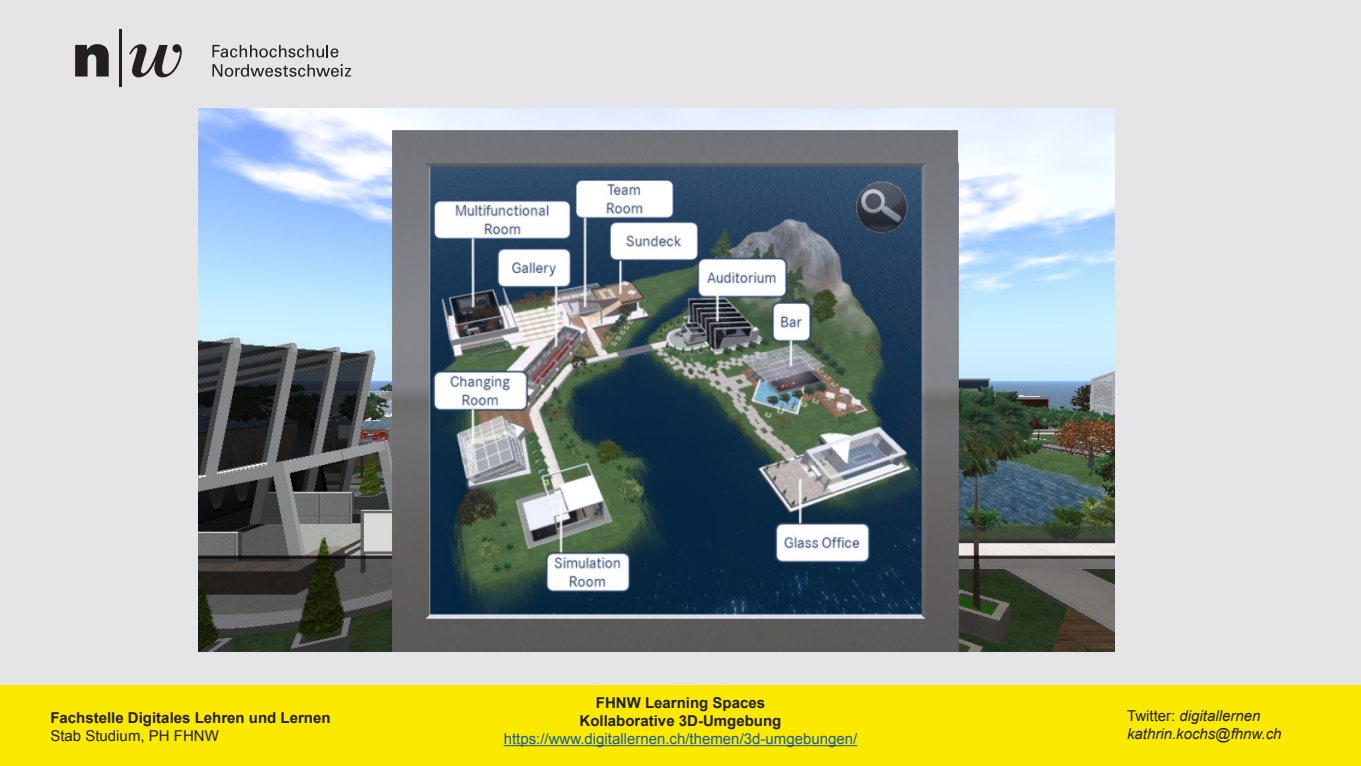
<style>
.page{position:relative;width:1361px;height:766px;background:#fff}
.page>*{position:absolute;margin:0;border:0;box-sizing:border-box;transform-origin:0 0}
.t1{font:700 15px "Arial";color:#231f20}
.t2{font:15px "Arial";color:#175d9e}
.t3{font:italic 15px "Arial";color:#231f20}
.t4{font:15px "Arial";color:#231f20}
.s1{font-style:normal}
</style>
<div class="page">
<div style="left:0;top:0;width:1361px;height:713px;background:#e5e5e7"></div>
<img style="left:198px;top:108px;width:916px;height:543px">
<div style="left:0;top:685px;width:1361px;height:80px;background:#fce900"></div>
<hr style="left:504px;top:744px;width:353px;height:2px;background:#175d9e">
<svg style="left:212px;top:45px;width:126px;height:12px"></svg>
<svg style="left:212px;top:64px;width:10px;height:12px"></svg>
<svg style="left:225px;top:68px;width:8px;height:9px"></svg>
<svg style="left:226px;top:69px;width:6px;height:7px"></svg>
<svg style="left:235px;top:64px;width:116px;height:13px"></svg>
<hr style="left:119px;top:29px;width:3px;height:57px;background:#231f20">
<svg style="left:75px;top:44px;width:34px;height:32px"></svg>
<svg style="left:129px;top:44px;width:53px;height:33px"></svg>
<p class="t1" style="left:50px;top:707px;width:282px">Fachstelle Digitales Lehren und Lernen</p>
<p class="t4" style="left:50px;top:725px;width:170px">Stab Studium, PH FHNW</p>
<p class="t1" style="left:596px;top:692px;width:171px">FHNW Learning Spaces</p>
<p class="t1" style="left:579px;top:710px;width:203px">Kollaborative 3D-Umgebung</p>
<p class="t2" style="left:504px;top:728px;width:355px">https://www.digitallernen.ch/themen/3d-umgebungen/</p>
<p class="t3" style="left:1127px;top:705px;width:135px"><span class="s1">Twitter:</span> digitallernen</p>
<p class="t3" style="left:1127px;top:723px;width:156px">kathrin.kochs@fhnw.ch</p>
</div>
